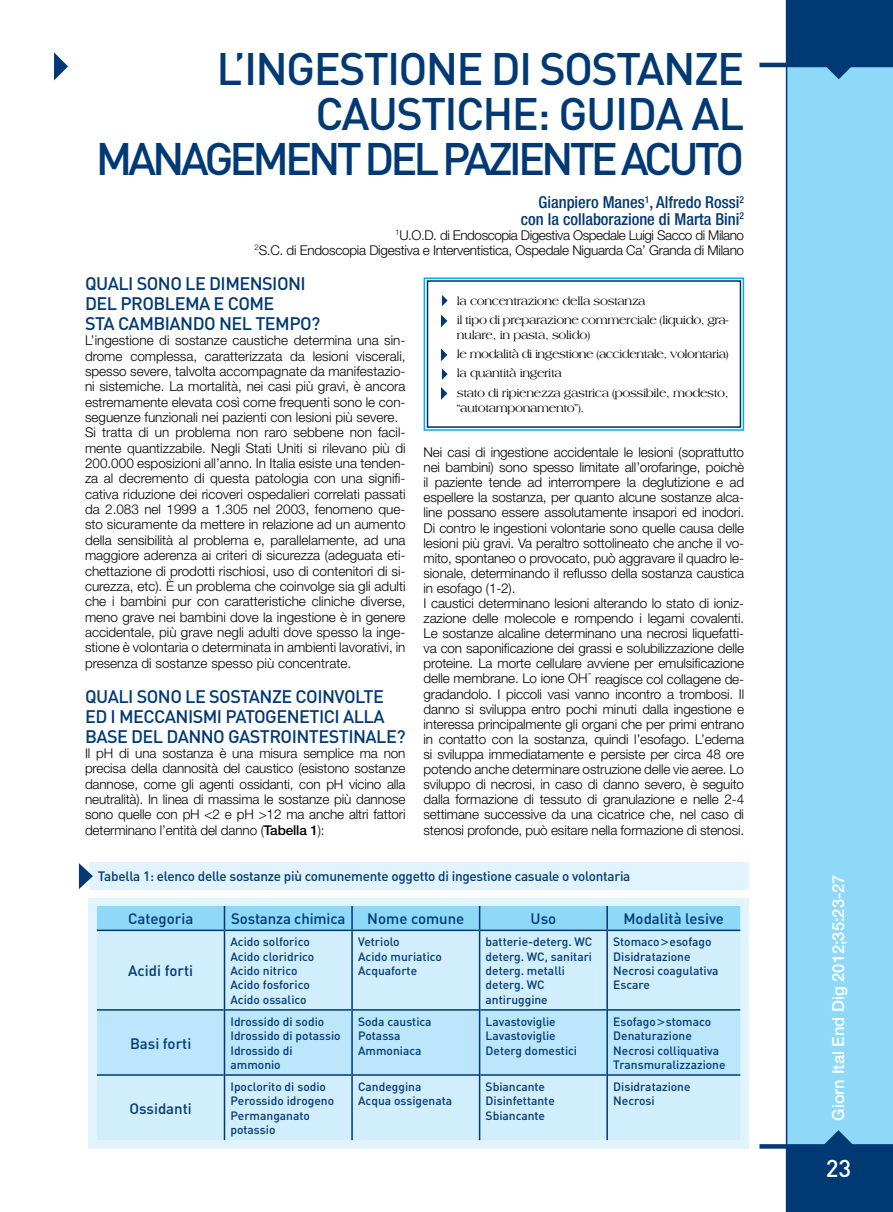
<style>
.page{position:relative;width:893px;height:1212px;background:#fff}
.page>*{position:absolute;margin:0;border:0;box-sizing:border-box;transform-origin:0 0}
.t1{font:500 45px/45px "DIN";letter-spacing:-.04em;color:#003974;text-align:right}
.t2{font:500 24px "DIN";color:#fff}
.t3{font:500 18px/19.8px "DIN";letter-spacing:-.03em;color:#003974}
.t4{font:500 condensed 16.5px/16.5px "Helvetica Neue";color:#003974;text-align:right}
.t5{font:500 16.5px "Helvetica Neue";color:#fff}
.t6{font:500 15px "DIN";color:#003974}
.t7{font:300 13.5px/15.3px "Helvetica Neue";color:#000}
.t8{font:300 13.5px/15px "Helvetica Neue";letter-spacing:-.02em;color:#000;text-align:right}
.t9{font:500 13.5px "DIN";letter-spacing:-.02em;color:#003974}
.t10{font:500 12px/14.4px "DIN";color:#003974}
.t11{font:12px/19.2px "Americana";letter-spacing:-.03em;color:#000}
.t12{font:300 11.4px "Helvetica Neue";color:#000}
.s1{font-weight:500}
.s2{font-family:"Verdana";font-weight:400}
</style>
<div class="page">
<div style="left:787px;top:55px;width:106px;height:1090px;background:#8ed8f8"></div>
<svg style="left:824px;top:1130px;width:28px;height:14px"></svg>
<svg style="left:824px;top:67px;width:29px;height:12px"></svg>
<div style="left:787px;top:0;width:106px;height:64px;background:#003974"></div>
<div style="left:787px;top:1147px;width:106px;height:65px;background:#003974"></div>
<svg style="left:759px;top:1144px;width:134px;height:4px"></svg>
<hr style="left:759px;top:63px;width:134px;height:4px;background:#003974">
<svg style="left:54px;top:52px;width:14px;height:29px"></svg>
<hr style="left:786px;top:0;width:1px;height:1212px;background:#003974">
<svg style="left:441px;top:315px;width:6px;height:12px"></svg>
<svg style="left:441px;top:349px;width:6px;height:12px"></svg>
<svg style="left:442px;top:368px;width:6px;height:12px"></svg>
<svg style="left:441px;top:387px;width:6px;height:13px"></svg>
<svg style="left:442px;top:295px;width:6px;height:11px"></svg>
<div style="left:424px;top:277px;width:320px;height:154px;border:2px solid #00aeef"></div>
<div style="left:427px;top:280px;width:314px;height:148px;border:2px solid #003158"></div>
<div style="left:89px;top:862px;width:659px;height:28px;background:#e1f4fd"></div>
<div style="left:88px;top:897px;width:660px;height:251px;background:#e1f4fd"></div>
<div style="left:97px;top:931px;width:643px;height:209px;background:#d1eefc"></div>
<div style="left:97px;top:1010px;width:643px;height:64px;background:#bce6fb"></div>
<hr style="left:97px;top:1009px;width:127px;height:1px;background:#003974">
<hr style="left:225px;top:1009px;width:126px;height:1px;background:#003974">
<hr style="left:353px;top:1009px;width:126px;height:1px;background:#003974">
<hr style="left:480px;top:1009px;width:126px;height:1px;background:#003974">
<hr style="left:608px;top:1009px;width:132px;height:1px;background:#003974">
<hr style="left:97px;top:1074px;width:127px;height:2px;background:#003974">
<hr style="left:225px;top:1074px;width:126px;height:2px;background:#003974">
<hr style="left:353px;top:1074px;width:126px;height:2px;background:#003974">
<hr style="left:480px;top:1074px;width:126px;height:2px;background:#003974">
<hr style="left:608px;top:1074px;width:132px;height:2px;background:#003974">
<div style="left:97px;top:906px;width:643px;height:23px;background:#8ed8f8"></div>
<hr style="left:606px;top:906px;width:2px;height:23px;background:#003974">
<hr style="left:224px;top:931px;width:1px;height:79px;background:#003974">
<hr style="left:351px;top:931px;width:2px;height:79px;background:#003974">
<hr style="left:479px;top:931px;width:1px;height:79px;background:#003974">
<hr style="left:606px;top:931px;width:2px;height:79px;background:#003974">
<hr style="left:224px;top:1010px;width:1px;height:65px;background:#003974">
<hr style="left:351px;top:1010px;width:2px;height:65px;background:#003974">
<hr style="left:479px;top:1010px;width:1px;height:65px;background:#003974">
<hr style="left:606px;top:1010px;width:2px;height:65px;background:#003974">
<hr style="left:224px;top:1075px;width:1px;height:65px;background:#003974">
<hr style="left:351px;top:1075px;width:2px;height:65px;background:#003974">
<hr style="left:479px;top:1075px;width:1px;height:65px;background:#003974">
<hr style="left:606px;top:1075px;width:2px;height:65px;background:#003974">
<hr style="left:97px;top:929px;width:127px;height:2px;background:#003974">
<hr style="left:224px;top:929px;width:128px;height:2px;background:#003974">
<hr style="left:352px;top:929px;width:128px;height:2px;background:#003974">
<hr style="left:480px;top:929px;width:127px;height:2px;background:#003974">
<hr style="left:607px;top:929px;width:133px;height:2px;background:#003974">
<svg style="left:79px;top:863px;width:14px;height:26px"></svg>
<h1 class="t1" style="left:96px;top:45px;width:650px">L’INGESTIONE DI SOSTANZE<br>CAUSTICHE: GUIDA AL<br>MANAGEMENT DEL PAZIENTE ACUTO</h1>
<p class="t4" style="left:521px;top:194px;width:225px">Gianpiero Manes<sup>1</sup>, Alfredo Rossi<sup>2 </sup>con la collaborazione di Marta Bini<sup>2</sup></p>
<p class="t8" style="left:254px;top:227px;width:491px"><sup>1</sup>U.O.D. di Endoscopia Digestiva Ospedale Luigi Sacco di Milano<br><sup>2</sup>S.C. di Endoscopia Digestiva e Interventistica, Ospedale Niguarda Ca’ Granda di Milano</p>
<h3 class="t3" style="left:85px;top:273px;width:237px">QUALI SONO LE DIMENSIONI<br>DEL PROBLEMA E COME<br>STA CAMBIANDO NEL TEMPO?</h3>
<p class="t7" style="left:85px;top:332px;width:322px">L’ingestione di sostanze caustiche determina una sin&shy;drome complessa, caratterizzata da lesioni viscerali, spesso severe, talvolta accompagnate da manifestazio&shy;ni sistemiche. La mortalità, nei casi più gravi, è ancora estremamente elevata così come frequenti sono le con&shy;seguenze funzionali nei pazienti con lesioni più severe.<br>Si tratta di un problema non raro sebbene non facil&shy;mente quantizzabile. Negli Stati Uniti si rilevano più di 200.000 esposizioni all’anno. In Italia esiste una tenden&shy;za al decremento di questa patologia con una signifi&shy;cativa riduzione dei ricoveri ospedalieri correlati passati da 2.083 nel 1999 a 1.305 nel 2003, fenomeno que&shy;sto sicuramente da mettere in relazione ad un aumento della sensibilità al problema e, parallelamente, ad una maggiore aderenza ai criteri di sicurezza (adeguata eti&shy;chettazione di prodotti rischiosi, uso di contenitori di si&shy;curezza, etc). È un problema che coinvolge sia gli adulti che i bambini pur con caratteristiche cliniche diverse, meno grave nei bambini dove la ingestione è in genere accidentale, più grave negli adulti dove spesso la inge&shy;stione è volontaria o determinata in ambienti lavorativi, in presenza di sostanze spesso più concentrate.</p>
<h3 class="t3" style="left:85px;top:686px;width:322px">QUALI SONO LE SOSTANZE COINVOLTE<br>ED I MECCANISMI PATOGENETICI ALLA<br>BASE DEL DANNO GASTROINTESTINALE?</h3>
<p class="t7" style="left:85px;top:745px;width:322px;text-align:justify">Il pH di una sostanza è una misura semplice ma non precisa della dannosità del caustico (esistono sostanze dannose, come gli agenti ossidanti, con pH vicino alla neutralità). In linea di massima le sostanze più dannose sono quelle con pH &lt;2 e pH &gt;12 ma anche altri fattori determinano l’entità del danno (<span class="s1">Tabella 1</span>):</p>
<p class="t11" style="left:457px;top:291px;width:273px">la concentrazione della sostanza<br>il tipo di preparazione commerciale (liquido, gra-</p>
<p class="t11" style="left:457px;top:325px;width:273px">nulare, in pasta, solido)<br>le modalità di ingestione (accidentale, volontaria) la quantità ingerita<br>stato di ripienezza gastrica (possibile, modesto,</p>
<p class="t11" style="left:457px;top:398px;width:129px">“autotamponamento”).</p>
<p class="t7" style="left:424px;top:444px;width:322px">Nei casi di ingestione accidentale le lesioni (soprattutto nei bambini) sono spesso limitate all’orofaringe, poichè il paziente tende ad interrompere la deglutizione e ad espellere la sostanza, per quanto alcune sostanze alca&shy;line possano essere assolutamente insapori ed inodori.<br>Di contro le ingestioni volontarie sono quelle causa delle lesioni più gravi. Va peraltro sottolineato che anche il vo&shy;mito, spontaneo o provocato, può aggravare il quadro le&shy;sionale, determinando il reflusso della sostanza caustica in esofago (1-2).<br>I caustici determinano lesioni alterando lo stato di ioniz&shy;zazione delle molecole e rompendo i legami covalenti.<br>Le sostanze alcaline determinano una necrosi liquefatti&shy;va con saponificazione dei grassi e solubilizzazione delle proteine. La morte cellulare avviene per emulsificazione delle membrane. Lo ione OH</p>
<p class="t12" style="left:587px;top:666px;width:6px">-</p>
<p class="t7" style="left:424px;top:671px;width:322px;text-align:justify;text-indent:172px">reagisce col collagene de&shy;gradandolo. I piccoli vasi vanno incontro a trombosi. Il danno si sviluppa entro pochi minuti dalla ingestione e interessa principalmente gli organi che per primi entrano in contatto con la sostanza, quindi l’esofago. L’edema si sviluppa immediatamente e persiste per circa 48 ore potendo anche determinare ostruzione delle vie aeree. Lo sviluppo di necrosi, in caso di danno severo, è seguito dalla formazione di tessuto di granulazione e nelle 2-4 settimane successive da una cicatrice che, nel caso di stenosi profonde, può esitare nella formazione di stenosi.</p>
<p class="t9" style="left:98px;top:868px;width:534px">Tabella 1: elenco delle sostanze più comunemente oggetto di ingestione casuale o volontaria</p>
<p class="t6" style="left:128px;top:909px;width:67px">Categoria</p>
<p class="t6" style="left:231px;top:909px;width:116px">Sostanza chimica</p>
<p class="t6" style="left:367px;top:909px;width:99px">Nome comune</p>
<p class="t6" style="left:531px;top:909px;width:27px">Uso</p>
<p class="t6" style="left:623px;top:909px;width:102px">Modalità lesive</p>
<p class="t6" style="left:128px;top:961px;width:66px">Acidi forti</p>
<p class="t10" style="left:230px;top:934px;width:85px">Acido solforico<br>Acido cloridrico<br>Acido nitrico<br>Acido fosforico<br>Acido ossalico</p>
<p class="t10" style="left:358px;top:934px;width:85px">Vetriolo<br>Acido muriatico<br>Acquaforte</p>
<p class="t10" style="left:486px;top:934px;width:108px">batterie-deterg. WC deterg. WC, sanitari deterg. metalli deterg. WC antiruggine</p>
<p class="t10" style="left:613px;top:934px;width:107px">Stomaco<span class="s2">&gt;</span>esofago<br>Disidratazione<br>Necrosi coagulativa<br>Escare</p>
<p class="t6" style="left:130px;top:1033px;width:63px">Basi forti</p>
<p class="t6" style="left:130px;top:1099px;width:64px">Ossidanti</p>
<p class="t10" style="left:230px;top:1014px;width:112px">Idrossido di sodio<br>Idrossido di potassio<br>Idrossido di ammonio</p>
<p class="t10" style="left:358px;top:1014px;width:75px">Soda caustica<br>Potassa<br>Ammoniaca</p>
<p class="t10" style="left:486px;top:1014px;width:93px">Lavastoviglie<br>Lavastoviglie<br>Deterg domestici</p>
<p class="t10" style="left:613px;top:1014px;width:114px">Esofago<span class="s2">&gt;</span>stomaco<br>Denaturazione<br>Necrosi colliquativa<br>Transmuralizzazione</p>
<p class="t10" style="left:230px;top:1079px;width:105px">Ipoclorito di sodio<br>Perossido idrogeno<br>Permanganato potassio</p>
<p class="t10" style="left:358px;top:1079px;width:96px">Candeggina<br>Acqua ossigenata</p>
<p class="t10" style="left:486px;top:1079px;width:71px">Sbiancante<br>Disinfettante<br>Sbiancante</p>
<p class="t10" style="left:613px;top:1079px;width:79px">Disidratazione<br>Necrosi</p>
<p class="t5" style="left:828px;top:1121px;width:248px;rotate:-90deg">Giorn Ital End Dig 2012;35:23-27</p>
<h2 class="t2" style="left:826px;top:1152px;width:27px">23</h2>
</div>
